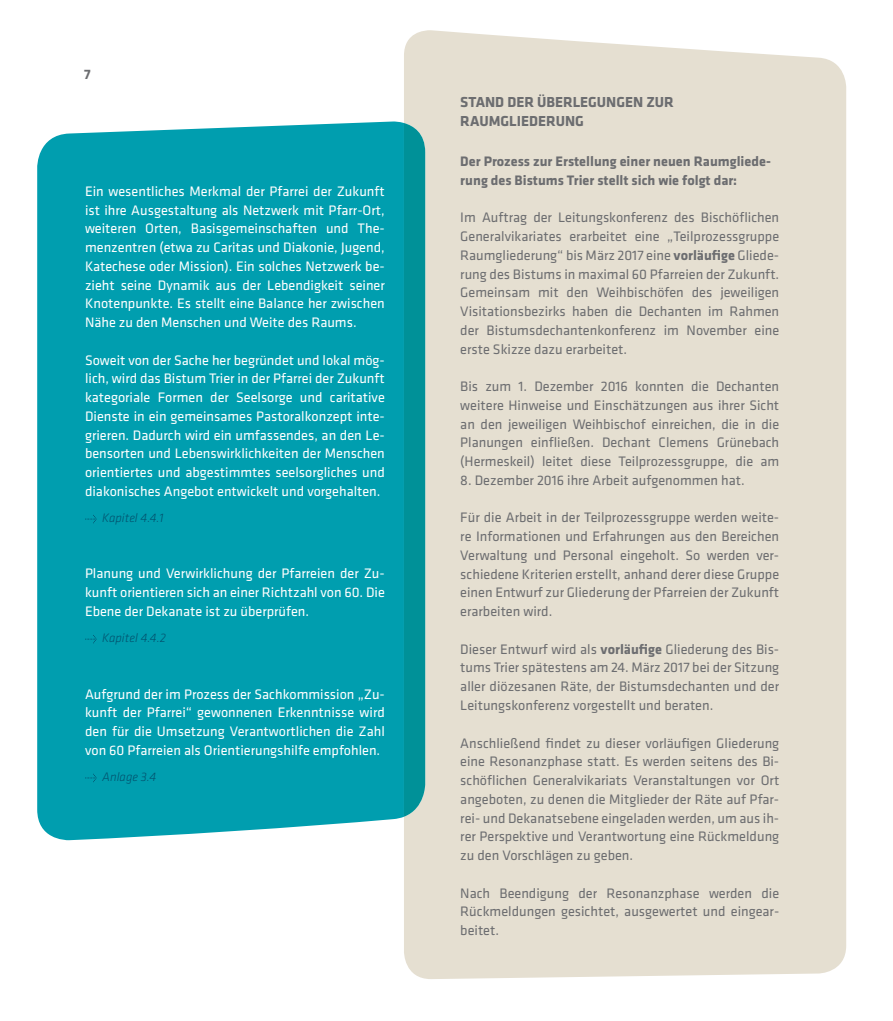
<style>
.page{position:relative;width:893px;height:1021px;background:#fff}
.page>*{position:absolute;margin:0;border:0;box-sizing:border-box;transform-origin:0 0}
.t1{font:700 15px/18.8px "Klavika Basic";color:#6c6d70}
.t2{font:14.25px/18.8px "Klavika Basic";color:#6c6d70;text-align:justify}
.t3{font:14.25px/18.8px "Klavika Basic";color:#fff;text-align:justify}
.t4{font:700 14.25px/18.8px "Klavika Basic";color:#6c6d70}
.t5{font:italic 300 12.75px "Klavika Basic";color:#03516d}
.s1{font-weight:700}
</style>
<div class="page">
<div style="left:37px;top:121px;width:367px;height:719px;background:#009eaf"></div>
<div style="left:404px;top:30px;width:442px;height:949px;background:#e5dfd1"></div>
<div style="left:404px;top:123px;width:21px;height:693px;background:#009198"></div>
<svg style="left:85px;top:515px;width:12px;height:8px"></svg>
<svg style="left:85px;top:635px;width:12px;height:8px"></svg>
<svg style="left:85px;top:773px;width:12px;height:9px"></svg>
<p class="t4" style="left:84px;top:66px;width:8px">7</p>
<p class="t3" style="left:85px;top:183px;width:301px">Ein wesentliches Merkmal der Pfarrei der Zukunft ist ihre Ausgestaltung als Netzwerk mit Pfarr-Ort, weiteren Orten, Basisgemeinschaften und The&shy;menzentren (etwa zu Caritas und Diakonie, Jugend, Katechese oder Mission). Ein solches Netzwerk be&shy;zieht seine Dynamik aus der Lebendigkeit seiner Knotenpunkte. Es stellt eine Balance her zwischen Nähe zu den Menschen und Weite des Raums.</p>
<p class="t3" style="left:85px;top:351px;width:301px">Soweit von der Sache her begründet und lokal mög&shy;lich, wird das Bistum Trier in der Pfarrei der Zukunft kategoriale Formen der Seelsorge und caritative Dienste in ein gemeinsames Pastoralkonzept inte&shy;grieren. Dadurch wird ein umfassendes, an den Le&shy;bensorten und Lebenswirklichkeiten der Menschen orientiertes und abgestimmtes seelsorgliches und diakonisches Angebot entwickelt und vorgehalten.</p>
<p class="t5" style="left:102px;top:513px;width:63px">Kapitel 4.4.1</p>
<p class="t3" style="left:85px;top:565px;width:301px">Planung und Verwirklichung der Pfarreien der Zu&shy;kunft orientieren sich an einer Richtzahl von 60. Die Ebene der Dekanate ist zu überprüfen.</p>
<p class="t5" style="left:102px;top:633px;width:65px">Kapitel 4.4.2</p>
<p class="t3" style="left:85px;top:685px;width:301px">Aufgrund der im Prozess der Sachkommission „Zu&shy;kunft der Pfarrei“ gewonnenen Erkenntnisse wird den für die Umsetzung Verantwortlichen die Zahl von 60 Pfarreien als Orientierungshilfe empfohlen.</p>
<p class="t5" style="left:102px;top:771px;width:55px">Anlage 3.4</p>
<p class="t1" style="left:460px;top:94px;width:215px">STAND DER ÜBERLEGUNGEN ZUR<br>RAUMGLIEDERUNG</p>
<p class="t4" style="left:460px;top:153px;width:312px">Der Prozess zur Erstellung einer neuen Raumgliede&shy;rung des Bistums Trier stellt sich wie folgt dar:</p>
<p class="t2" style="left:460px;top:209px;width:320px">Im Auftrag der Leitungskonferenz des Bischöflichen Generalvikariates erarbeitet eine „Teilprozessgruppe Raumgliederung“ bis März 2017 eine <span class="s1">vorläufige</span> Gliede&shy;rung des Bistums in maximal 60 Pfarreien der Zukunft.<br>Gemeinsam mit den Weihbischöfen des jeweiligen Visitationsbezirks haben die Dechanten im Rahmen der Bistumsdechantenkonferenz im November eine erste Skizze dazu erarbeitet.</p>
<p class="t2" style="left:460px;top:378px;width:320px">Bis zum 1. Dezember 2016 konnten die Dechanten weitere Hinweise und Einschätzungen aus ihrer Sicht an den jeweiligen Weihbischof einreichen, die in die Planungen einfließen. Dechant Clemens Grünebach (Hermeskeil) leitet diese Teilprozessgruppe, die am</p>
<p class="t2" style="left:460px;top:472px;width:286px">8. Dezember 2016 ihre Arbeit aufgenommen hat.</p>
<p class="t2" style="left:460px;top:509px;width:320px">Für die Arbeit in der Teilprozessgruppe werden weite&shy;re Informationen und Erfahrungen aus den Bereichen Verwaltung und Personal eingeholt. So werden ver&shy;schiedene Kriterien erstellt, anhand derer diese Gruppe einen Entwurf zur Gliederung der Pfarreien der Zukunft erarbeiten wird.</p>
<p class="t2" style="left:460px;top:640px;width:320px">Dieser Entwurf wird als <span class="s1">vorläufige</span> Gliederung des Bis&shy;tums Trier spätestens am 24. März 2017 bei der Sitzung aller diözesanen Räte, der Bistumsdechanten und der Leitungskonferenz vorgestellt und beraten.</p>
<p class="t2" style="left:460px;top:734px;width:320px">Anschließend findet zu dieser vorläufigen Gliederung eine Resonanzphase statt. Es werden seitens des Bi&shy;schöflichen Generalvikariats Veranstaltungen vor Ort angeboten, zu denen die Mitglieder der Räte auf Pfar&shy;rei- und Dekanatsebene eingeladen werden, um aus ih&shy;rer Perspektive und Verantwortung eine Rückmeldung zu den Vorschlägen zu geben.</p>
<p class="t2" style="left:460px;top:884px;width:320px">Nach Beendigung der Resonanzphase werden die Rückmeldungen gesichtet, ausgewertet und eingear&shy;beitet.</p>
</div>
